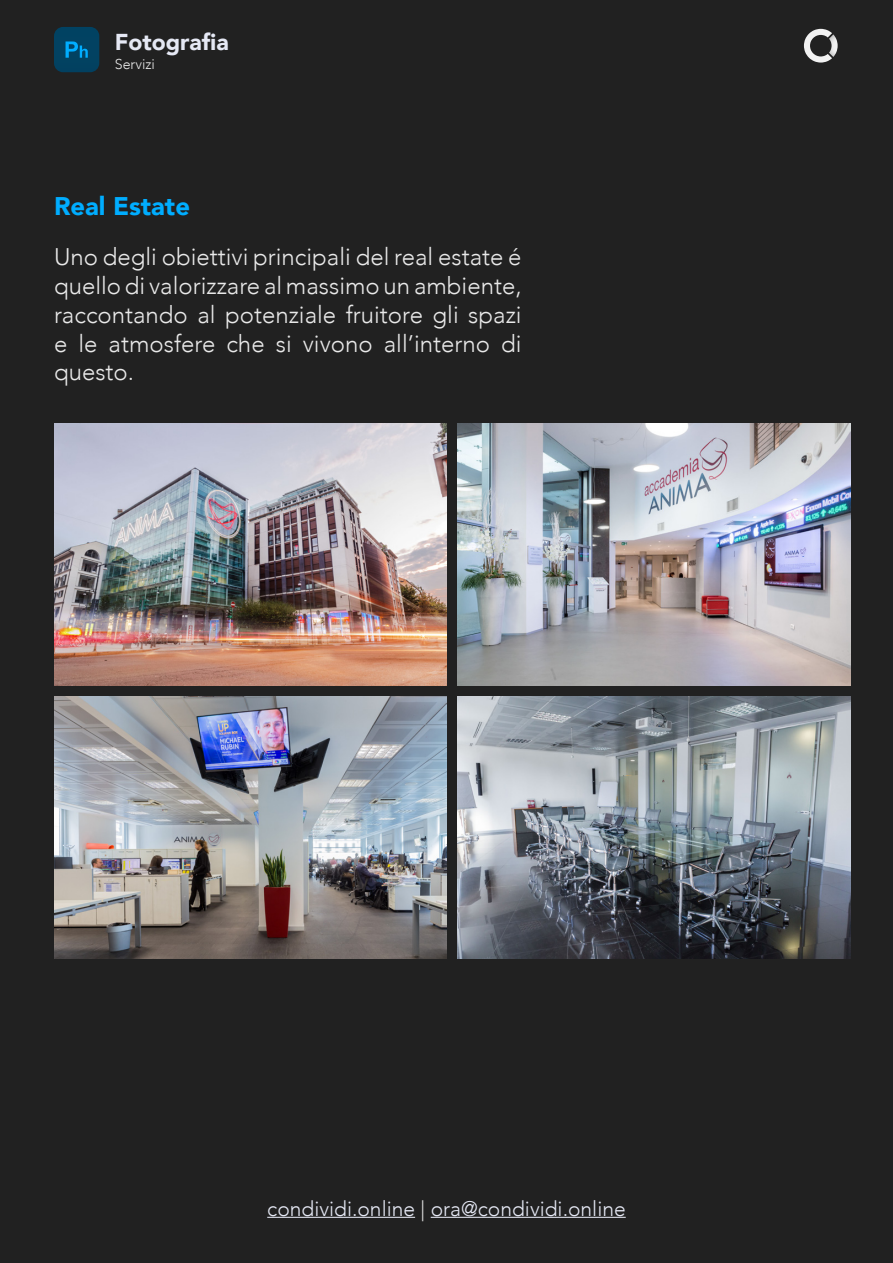
<style>
.page{position:relative;width:893px;height:1263px;background:#212121}
.page>*{position:absolute;margin:0;border:0;box-sizing:border-box;transform-origin:0 0}
.t1{font:900 25.5px "Avenir";color:#00adff}
.t2{font:300 24px/28.8px "Avenir";color:#e9e9e9;text-align:justify}
.t3{font:900 22.95px "Avenir";color:#e5e8f4}
.t4{font:300 21px "Avenir";color:#e5e8f4}
.t5{font:300 14.25px "Avenir";color:#e9e9e9}
.s1{color:#e9e9e9}
</style>
<div class="page">
<svg style="left:804px;top:29px;width:34px;height:34px"></svg>
<hr style="left:267px;top:1217px;width:148px;height:1px;background:#e5e8f4">
<hr style="left:431px;top:1217px;width:195px;height:1px;background:#e5e8f4">
<svg style="left:54px;top:27px;width:45px;height:45px"></svg>
<img style="left:54px;top:424px;width:392px;height:261px">
<img style="left:54px;top:697px;width:392px;height:261px">
<img style="left:458px;top:424px;width:392px;height:261px">
<img style="left:458px;top:697px;width:392px;height:261px">
<p class="t3" style="left:115px;top:22px;width:115px">Fotografia</p>
<p class="t5" style="left:115px;top:56px;width:42px">Servizi</p>
<p class="t1" style="left:54px;top:184px;width:137px">Real Estate</p>
<p class="t2" style="left:54px;top:242px;width:469px">Uno degli obiettivi principali del real estate é quello di valorizzare al massimo un ambiente, raccontando al potenziale fruitore gli spazi e le atmosfere che si vivono all’interno di questo.</p>
<p class="t4" style="left:267px;top:1196px;width:360px">condividi.online <span class="s1">|</span> ora@condividi.online</p>
</div>
